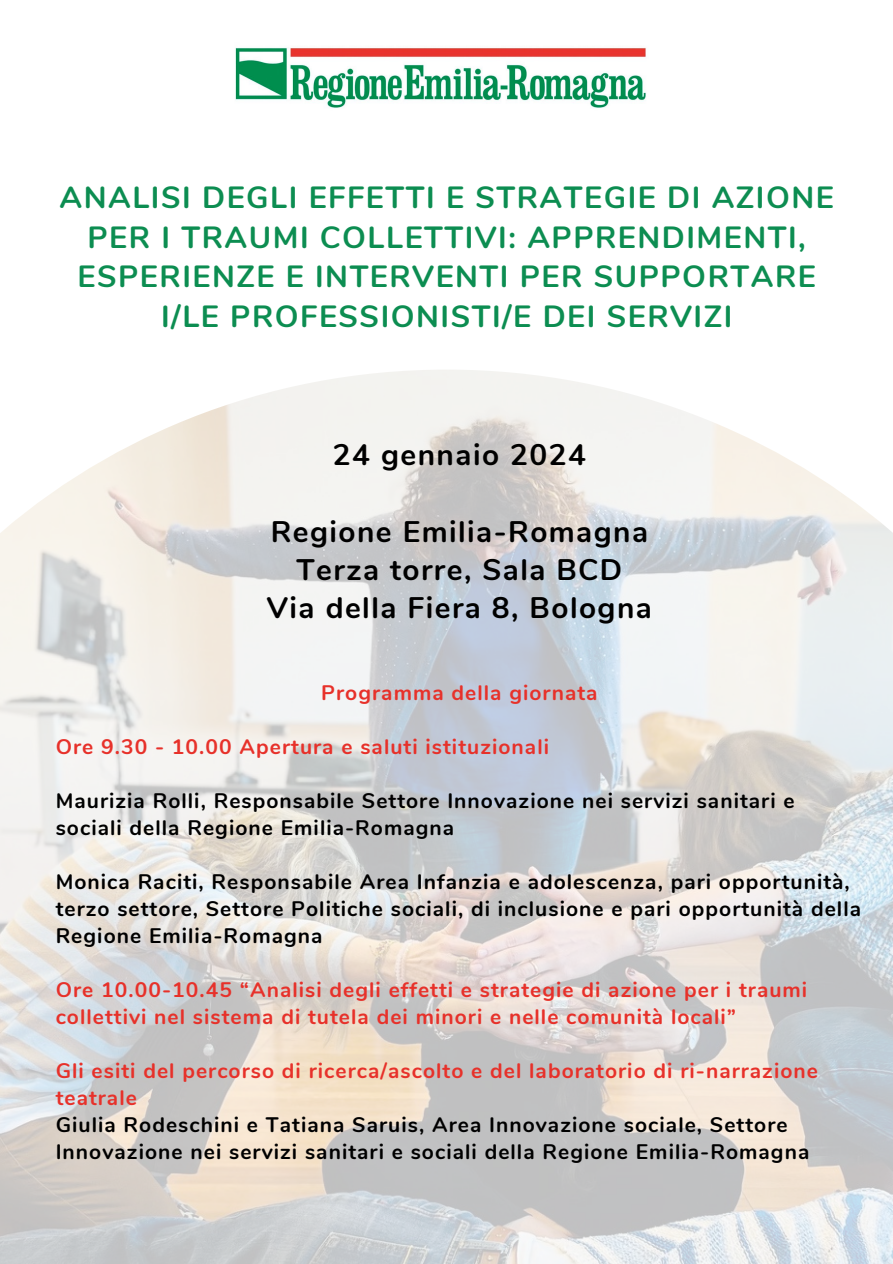
<style>
.page{position:relative;width:893px;height:1264px;background:#fff}
.page>*{position:absolute;margin:0;border:0;box-sizing:border-box;transform-origin:0 0}
.t1{font:700 30.6px/39.3px "Nunito";letter-spacing:.05em;color:#0c8d51;text-align:center}
.t2{font:700 29.7px "Nunito";letter-spacing:.05em;color:#000}
.t3{font:700 21px/27px "Nunito";letter-spacing:.05em;color:#000}
.t4{font:700 21px/27px "Nunito";letter-spacing:.05em;color:#e7312a}
</style>
<div class="page">
<img style="left:0;top:370px;width:892px;height:893px">
<img style="left:235px;top:47px;width:411px;height:61px">
<p class="t1" style="left:60px;top:179px;width:775px">ANALISI DEGLI EFFETTI E STRATEGIE DI AZIONE PER I TRAUMI COLLETTIVI: APPRENDIMENTI, ESPERIENZE E INTERVENTI PER SUPPORTARE I/LE PROFESSIONISTI/E DEI SERVIZI</p>
<p class="t2" style="left:333px;top:435px;width:254px">24 gennaio 2024</p>
<p class="t2" style="left:271px;top:512px;width:379px">Regione Emilia-Romagna</p>
<p class="t2" style="left:296px;top:550px;width:327px">Terza torre, Sala BCD</p>
<p class="t2" style="left:267px;top:588px;width:386px">Via della Fiera 8, Bologna</p>
<p class="t4" style="left:321px;top:679px;width:278px">Programma della giornata</p>
<p class="t4" style="left:56px;top:733px;width:495px">Ore 9.30 - 10.00 Apertura e saluti istituzionali</p>
<p class="t3" style="left:56px;top:787px;width:740px">Maurizia Rolli, Responsabile Settore Innovazione nei servizi sanitari e sociali della Regione Emilia-Romagna</p>
<p class="t3" style="left:56px;top:868px;width:806px">Monica Raciti, Responsabile Area Infanzia e adolescenza, pari opportunità, terzo settore, Settore Politiche sociali, di inclusione e pari opportunità della<br>Regione Emilia-Romagna</p>
<p class="t4" style="left:56px;top:976px;width:753px">Ore 10.00-10.45 “Analisi degli effetti e strategie di azione per i traumi collettivi nel sistema di tutela dei minori e nelle comunità locali”</p>
<p class="t4" style="left:56px;top:1057px;width:763px">Gli esiti del percorso di ricerca/ascolto e del laboratorio di ri-narrazione teatrale</p>
<p class="t3" style="left:56px;top:1111px;width:755px">Giulia Rodeschini e Tatiana Saruis, Area Innovazione sociale, Settore<br>Innovazione nei servizi sanitari e sociali della Regione Emilia-Romagna</p>
</div>
